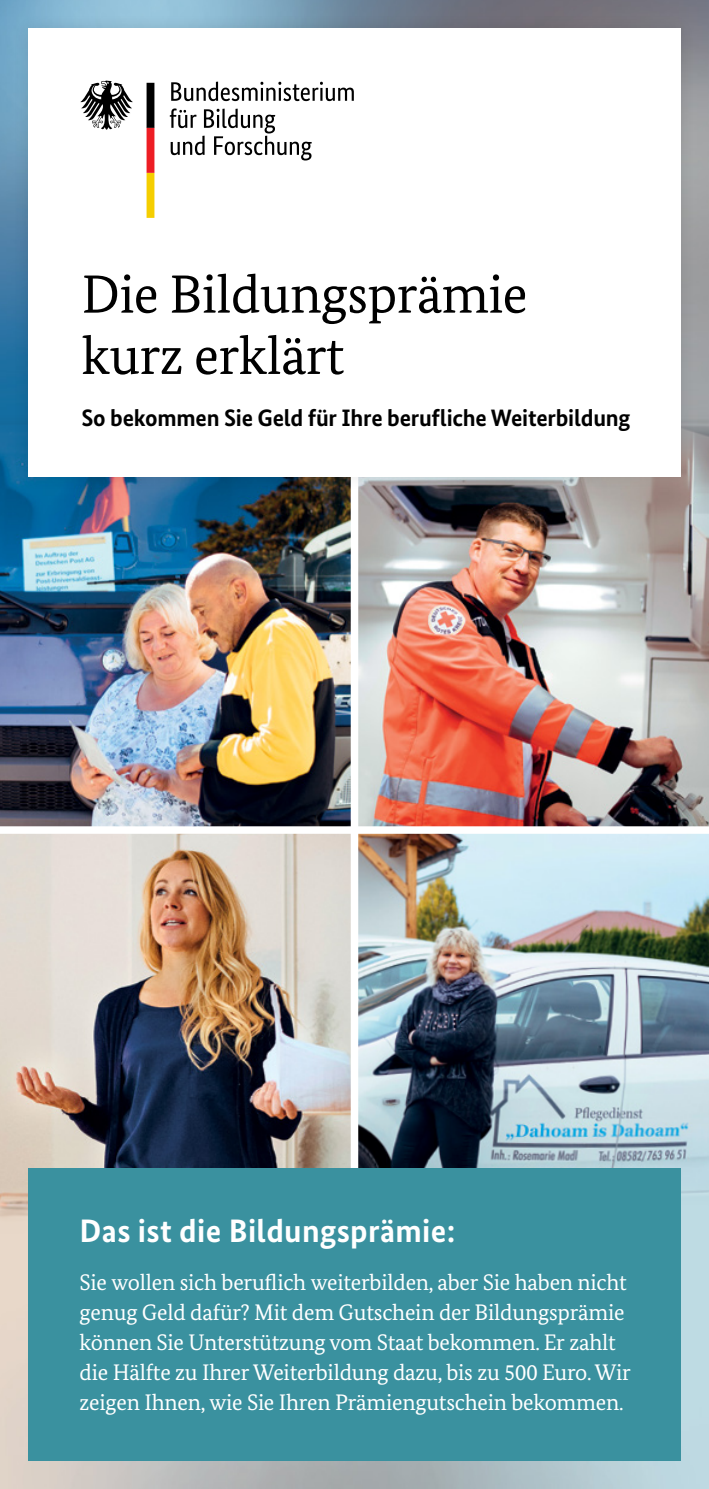
<style>
.page{position:relative;width:709px;height:1489px;background:#fff}
.page>*{position:absolute;margin:0;border:0;box-sizing:border-box;transform-origin:0 0}
._01_Titel_Headline{font:53.75px/61.2px "Bundes Serif";letter-spacing:-.01em;color:#000}
._08_Fließtext{font:700 32.5px "Bundes Sans";letter-spacing:.01em;color:#fff}
._02_Titel_Subheadlin{font:700 23.75px "Bundes Sans";letter-spacing:-.01em;color:#000}
._03_Headline{font:22.5px/30px "Bundes Serif";letter-spacing:-.01em;color:#fff}
</style>
<div class="page">
<img style="left:0;top:1206px;width:709px;height:282px">
<img style="left:0;top:0;width:709px;height:412px">
<img style="left:0;top:412px;width:709px;height:414px">
<img style="left:358px;top:833px;width:351px;height:373px">
<img style="left:0;top:833px;width:351px;height:403px">
<div style="left:351px;top:471px;width:7px;height:705px;background:#fff"></div>
<div style="left:28px;top:1167px;width:652px;height:293px;background:#3a919f"></div>
<div style="left:12px;top:12px;width:684px;height:480px;background:#000;opacity:.1"></div>
<div style="left:28px;top:28px;width:652px;height:448px;background:#fff"></div>
<svg style="left:170px;top:82px;width:184px;height:78px"></svg>
<svg style="left:80px;top:81px;width:53px;height:49px"></svg>
<svg style="left:146px;top:83px;width:8px;height:135px"></svg>
<h1 class="_01_Titel_Headline" style="left:81px;top:263px;width:447px">Die Bildungsprämie kurz erklärt</h1>
<p class="_02_Titel_Subheadlin" style="left:81px;top:404px;width:550px">So bekommen Sie Geld für Ihre berufliche Weiterbildung</p>
<p class="_08_Fließtext" style="left:80px;top:1210px;width:377px">Das ist die Bildungsprämie:</p>
<h1 class="_03_Headline" style="left:80px;top:1266px;width:553px">Sie wollen sich beruflich weiterbilden, aber Sie haben nicht genug Geld dafür? Mit dem Gutschein der Bildungsprämie können Sie Unterstützung vom Staat bekommen. Er zahlt die Hälfte zu Ihrer Weiterbildung dazu, bis zu 500 Euro. Wir zeigen Ihnen, wie Sie Ihren Prämiengutschein bekommen.</h1>
</div>
